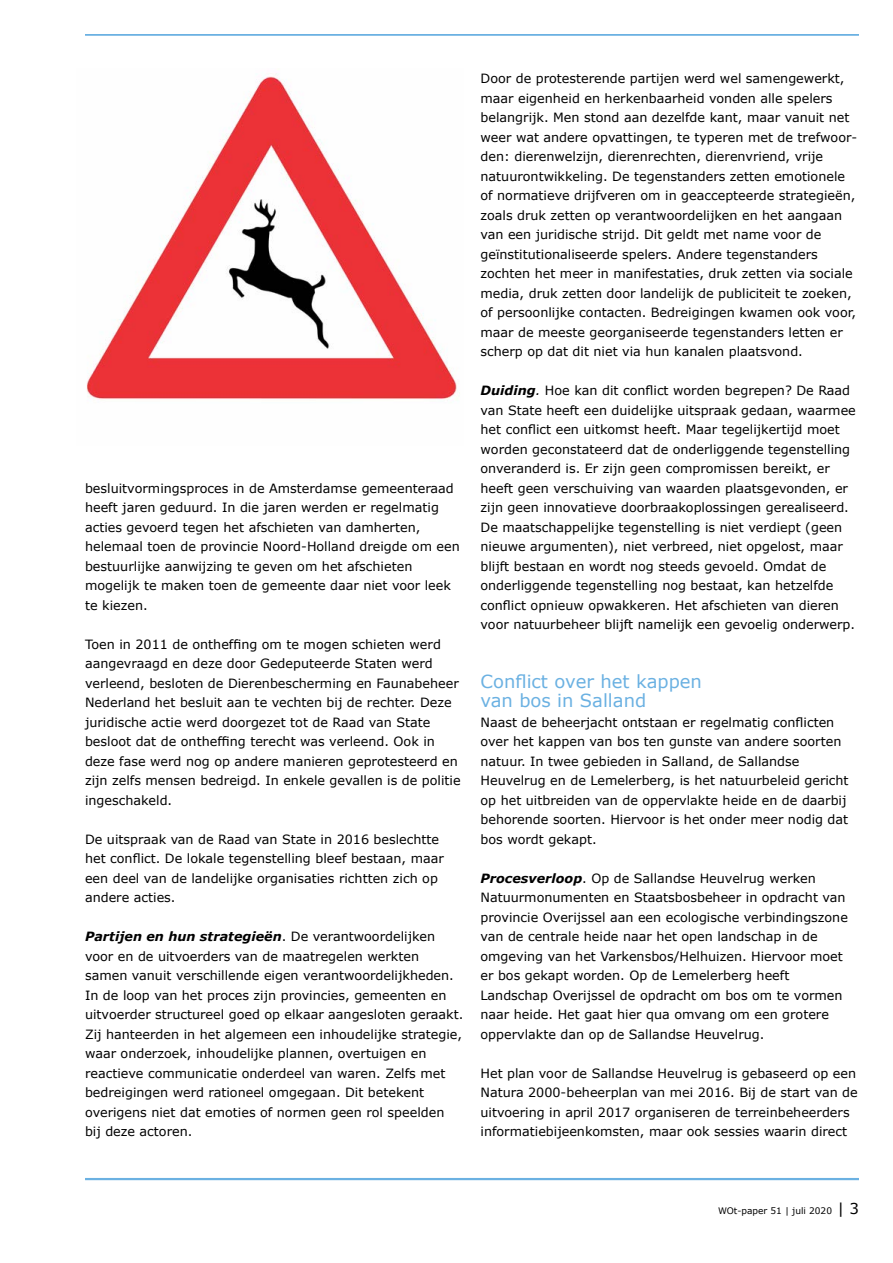
<style>
.page{position:relative;width:893px;height:1263px;background:#fff}
.page>*{position:absolute;margin:0;border:0;box-sizing:border-box;transform-origin:0 0}
.t1{font:18px/19.5px "Verdana";color:#6bb1e2}
.t2{font:12.75px/19.5px "Verdana";color:#000}
.t3{font:9px "Verdana";color:#000}
.s1{font-weight:700;font-style:italic}
.s2{font-style:italic}
.s3{font-size:15px}
</style>
<div class="page">
<hr style="left:85px;top:1178px;width:774px;height:1px;background:#6bb1e2">
<hr style="left:85px;top:34px;width:774px;height:2px;background:#6bb1e2">
<hr style="left:85px;top:1179px;width:774px;height:1px;background:#6bb1e2">
<img style="left:87px;top:76px;width:373px;height:324px">
<p class="t2" style="left:85px;top:478px;width:376px">besluitvormingsproces in de Amsterdamse gemeenteraad heeft jaren geduurd. In die jaren werden er regelmatig acties gevoerd tegen het afschieten van damherten, helemaal toen de provincie Noord-Holland dreigde om een bestuurlijke aanwijzing te geven om het afschieten mogelijk te maken toen de gemeente daar niet voor leek te kiezen.</p>
<p class="t2" style="left:85px;top:634px;width:377px">Toen in 2011 de ontheffing om te mogen schieten werd aangevraagd en deze door Gedeputeerde Staten werd verleend, besloten de Dierenbescherming en Faunabeheer Nederland het besluit aan te vechten bij de rechter. Deze juridische actie werd doorgezet tot de Raad van State besloot dat de ontheffing terecht was verleend. Ook in deze fase werd nog op andere manieren geprotesteerd en zijn zelfs mensen bedreigd. In enkele gevallen is de politie ingeschakeld.</p>
<p class="t2" style="left:85px;top:829px;width:360px">De uitspraak van de Raad van State in 2016 beslechtte het conflict. De lokale tegenstelling bleef bestaan, maar een deel van de landelijke organisaties richtten zich op andere acties.</p>
<p class="t2" style="left:85px;top:927px;width:380px"><span class="s1">Partijen en hun strategieën</span>. De verantwoordelijken voor en de uitvoerders van de maatregelen werkten samen vanuit verschillende eigen verantwoordelijkheden.<br>In de loop van het proces zijn provincies, gemeenten en uitvoerder structureel goed op elkaar aangesloten geraakt.<br>Zij hanteerden in het algemeen een inhoudelijke strategie, waar onderzoek, inhoudelijke plannen, overtuigen en reactieve communicatie onderdeel van waren. Zelfs met bedreigingen werd rationeel omgegaan. Dit betekent overigens niet dat emoties of normen geen rol speelden<br>bij deze actoren.</p>
<p class="t2" style="left:480px;top:69px;width:378px">Door de protesterende partijen werd wel samengewerkt, maar eigenheid en herkenbaarheid vonden alle spelers belangrijk. Men stond aan dezelfde kant, maar vanuit net weer wat andere opvattingen, te typeren met de trefwoor&shy;den: dierenwelzijn, dierenrechten, dierenvriend, vrije natuurontwikkeling. De tegenstanders zetten emotionele of normatieve drijfveren om in geaccepteerde strategieën, zoals druk zetten op verantwoordelijken en het aangaan van een juridische strijd. Dit geldt met name voor de geïnstitutionaliseerde spelers. Andere tegenstanders zochten het meer in manifestaties, druk zetten via sociale media, druk zetten door landelijk de publiciteit te zoeken, of persoonlijke contacten. Bedreigingen kwamen ook voor, maar de meeste georganiseerde tegenstanders letten er scherp op dat dit niet via hun kanalen plaatsvond.</p>
<p class="t2" style="left:480px;top:381px;width:377px"><span class="s1">Duiding</span><span class="s2">.</span> Hoe kan dit conflict worden begrepen? De Raad van State heeft een duidelijke uitspraak gedaan, waarmee het conflict een uitkomst heeft. Maar tegelijkertijd moet worden geconstateerd dat de onderliggende tegenstelling onveranderd is. Er zijn geen compromissen bereikt, er heeft geen verschuiving van waarden plaatsgevonden, er zijn geen innovatieve doorbraakoplossingen gerealiseerd.<br>De maatschappelijke tegenstelling is niet verdiept (geen nieuwe argumenten), niet verbreed, niet opgelost, maar blijft bestaan en wordt nog steeds gevoeld. Omdat de onderliggende tegenstelling nog bestaat, kan hetzelfde conflict opnieuw opwakkeren. Het afschieten van dieren voor natuurbeheer blijft namelijk een gevoelig onderwerp.</p>
<h1 class="t1" style="left:480px;top:671px;width:223px">Conflict over het kappen van bos in Salland</h1>
<p class="t2" style="left:480px;top:712px;width:370px">Naast de beheerjacht ontstaan er regelmatig conflicten over het kappen van bos ten gunste van andere soorten natuur. In twee gebieden in Salland, de Sallandse Heuvelrug en de Lemelerberg, is het natuurbeleid gericht op het uitbreiden van de oppervlakte heide en de daarbij behorende soorten. Hiervoor is het onder meer nodig dat bos wordt gekapt.</p>
<p class="t2" style="left:480px;top:868px;width:369px"><span class="s1">Procesverloop</span>. Op de Sallandse Heuvelrug werken Natuurmonumenten en Staatsbosbeheer in opdracht van provincie Overijssel aan een ecologische verbindingszone van de centrale heide naar het open landschap in de omgeving van het Varkensbos/Helhuizen. Hiervoor moet er bos gekapt worden. Op de Lemelerberg heeft Landschap Overijssel de opdracht om bos om te vormen naar heide. Het gaat hier qua omvang om een grotere oppervlakte dan op de Sallandse Heuvelrug.</p>
<p class="t2" style="left:480px;top:1063px;width:379px">Het plan voor de Sallandse Heuvelrug is gebaseerd op een Natura 2000-beheerplan van mei 2016. Bij de start van de uitvoering in april 2017 organiseren de terreinbeheerders informatiebijeenkomsten, maar ook sessies waarin direct</p>
<p class="t3" style="left:718px;top:1205px;width:142px">WOt-paper 51 | juli 2020 <span class="s3">| 3</span></p>
</div>
